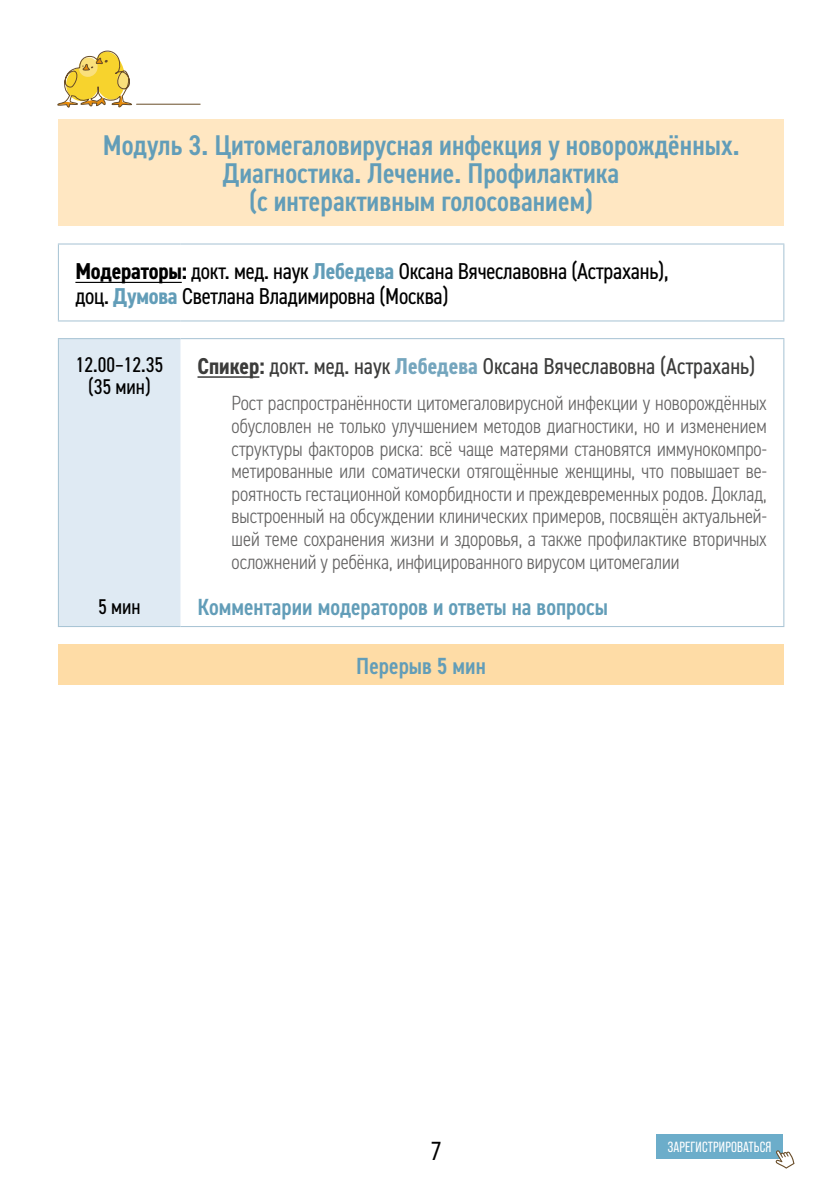
<style>
.page{position:relative;width:840px;height:1191px;background:#fff}
.page>*{position:absolute;margin:0;border:0;box-sizing:border-box;transform-origin:0 0}
.t1{font:600 condensed 28.6px/28px "DIN2014";color:#629db8;text-align:center}
.t2{font:condensed 28px "Myriad Pro";color:#000}
.t3{font:600 condensed 23.4px "DIN2014";color:#629db8}
.t4{font:23px/25px "DIN2014 Narrow";letter-spacing:-.01em;color:#000}
.t5{font:23px "DIN2014 Narrow";color:#3c3c3b}
.t6{font:21.4px/22px "DIN2014 Narrow";color:#000;text-align:center}
.t7{font:300 condensed 20.6px/22.6px "DIN2014";color:#646363;text-align:justify}
.t8{font:14.6px "Bebas Neue Pro";letter-spacing:.01em;color:#fff}
.s1{font-weight:700}
.s2{font-weight:700;color:#629db8}
.s3{font-weight:700;color:#75a6be}
</style>
<div class="page">
<svg style="left:57px;top:50px;width:75px;height:58px"></svg>
<hr style="left:136px;top:104px;width:64px;height:1px;background:#684c28">
<div style="left:655px;top:1133px;width:127px;height:25px;background:#6cadca"></div>
<svg style="left:775px;top:1150px;width:19px;height:18px"></svg>
<div style="left:58px;top:120px;width:725px;height:106px;background:#ffe7c2"></div>
<div style="left:59px;top:339px;width:121px;height:287px;background:#dfeaf3"></div>
<div style="left:58px;top:644px;width:725px;height:41px;background:#fedca6"></div>
<hr style="left:58px;top:580px;width:1px;height:46px;background:#a5c2d3">
<hr style="left:782px;top:580px;width:1px;height:46px;background:#a5c2d3">
<hr style="left:58px;top:626px;width:122px;height:1px;background:#a5c2d3">
<hr style="left:180px;top:626px;width:603px;height:1px;background:#a5c2d3">
<hr style="left:58px;top:243px;width:122px;height:1px;background:#a5c2d3">
<hr style="left:58px;top:244px;width:1px;height:76px;background:#a5c2d3">
<hr style="left:180px;top:243px;width:603px;height:1px;background:#a5c2d3">
<hr style="left:782px;top:244px;width:1px;height:76px;background:#a5c2d3">
<hr style="left:58px;top:320px;width:122px;height:1px;background:#a5c2d3">
<hr style="left:180px;top:320px;width:603px;height:1px;background:#a5c2d3">
<hr style="left:58px;top:338px;width:122px;height:1px;background:#a5c2d3">
<hr style="left:58px;top:339px;width:1px;height:241px;background:#a5c2d3">
<hr style="left:180px;top:338px;width:603px;height:1px;background:#a5c2d3">
<hr style="left:782px;top:339px;width:1px;height:241px;background:#a5c2d3">
<hr style="left:75px;top:282px;width:107px;height:1px;background:#000">
<hr style="left:197px;top:376px;width:62px;height:1px;background:#000">
<h1 class="t1" style="left:103px;top:131px;width:638px">Модуль 3. Цитомегаловирусная инфекция у новорождённых.<br>Диагностика. Лечение. Профилактика<br>(с интерактивным голосованием)</h1>
<p class="t4" style="left:75px;top:258px;width:594px"><span class="s1">Модераторы:</span> докт. мед. наук <span class="s2">Лебедева</span> Оксана Вячеславовна (Астрахань), доц. <span class="s2">Думова</span> Светлана Владимировна (Москва)</p>
<p class="t6" style="left:76px;top:353px;width:89px">12.00–12.35 (35 мин)</p>
<p class="t5" style="left:197px;top:350px;width:559px"><span class="s1">Спикер:</span> докт. мед. наук <span class="s3">Лебедева</span> Оксана Вячеславовна (Астрахань)</p>
<p class="t7" style="left:231px;top:392px;width:536px">Рост распространённости цитомегаловирусной инфекции у новорождённых обусловлен не только улучшением методов диагностики, но и изменением структуры факторов риска: всё чаще матерями становятся иммунокомпро&shy;метированные или соматически отягощённые женщины, что повышает ве&shy;роятность гестационной коморбидности и преждевременных родов. Доклад, выстроенный на обсуждении клинических примеров, посвящён актуальней&shy;шей теме сохранения жизни и здоровья, а также профилактике вторичных осложнений у ребёнка, инфицированного вирусом цитомегалии</p>
<p class="t6" style="left:98px;top:594px;width:44px">5 мин</p>
<p class="t3" style="left:197px;top:591px;width:412px">Комментарии модераторов и ответы на вопросы</p>
<p class="t3" style="left:356px;top:650px;width:131px">Перерыв 5 мин</p>
<h2 class="t2" style="left:430px;top:1133px;width:12px">7</h2>
<p class="t8" style="left:667px;top:1138px;width:105px">ЗАРЕГИСТРИРОВАТЬСЯ</p>
</div>
